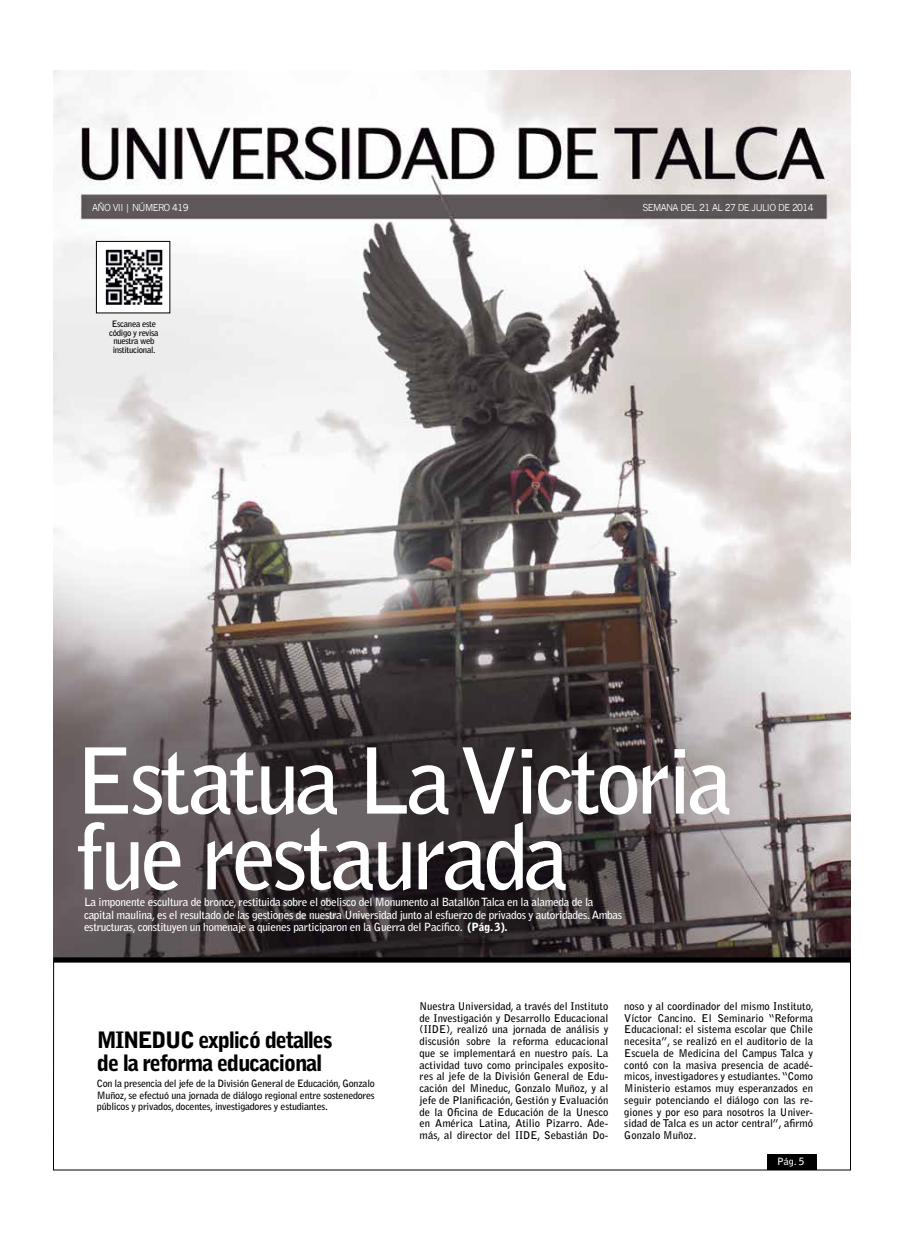
<style>
.page{position:relative;width:904px;height:1241px;background:#fff}
.page>*{position:absolute;margin:0;border:0;box-sizing:border-box;transform-origin:0 0}
.t1{font:700 90.12px/75.8px "Bell Gothic Std";letter-spacing:-.05em;color:#fff}
.t2{font:900 22.5px/22.5px "Bell Gothic Std";letter-spacing:-.06em;color:#000}
.t3{font:700 11.25px/12.5px "Bell Gothic Std";letter-spacing:-.03em;color:#fff}
.t4{font:700 10.62px/11.8px "Bell Gothic Std";color:#000;text-align:justify}
.t5{font:700 10px/11.2px "Bell Gothic Std";letter-spacing:-.025em;color:#000;text-align:justify}
.t6{font:700 10px "Bell Gothic Std";color:#fff}
.t7{font:9.38px "News Gothic";letter-spacing:-.06em;color:#fff}
.t8{font:700 8.75px/8.8px "Bell Gothic Std";letter-spacing:-.04em;color:#000;text-align:center}
.s1{font-weight:900}
</style>
<div class="page">
<img style="left:53px;top:71px;width:797px;height:886px">
<div style="left:53px;top:957px;width:797px;height:5px;background:#000"></div>
<div style="left:766px;top:1153px;width:50px;height:16px;background:#000"></div>
<img style="left:98px;top:243px;width:70px;height:68px">
<div style="left:96px;top:241px;width:74px;height:72px;border:1px solid #000"></div>
<p class="t7" style="left:92px;top:202px;width:98px">AÑO VII | NÚMERO 419</p>
<p class="t8" style="left:109px;top:319px;width:51px">Escanea este código y revisa nuestra web institucional.</p>
<p class="t7" style="left:642px;top:202px;width:173px">SEMANA DEL 21 AL 27 DE JULIO DE 2014</p>
<h1 class="t1" style="left:74px;top:743px;width:660px">Estatua La Victoria fue restaurada</h1>
<p class="t3" style="left:84px;top:895px;width:539px">La imponente escultura de bronce, restituida sobre el obelisco del Monumento al Batallón Talca en la alameda de la capital maulina, es el resultado de las gestiones de nuestra Universidad junto al esfuerzo de privados y autoridades. Ambas estructuras, constituyen un homenaje a quienes participaron en la Guerra del Pacífico. <span class="s1">(Pág. 3).</span></p>
<h2 class="t2" style="left:97px;top:1028px;width:237px">MINEDUC explicó detalles de la reforma educacional</h2>
<p class="t5" style="left:97px;top:1077px;width:279px">Con la presencia del jefe de la División General de Educación, Gonzalo Muñoz, se efectuó una jornada de diálogo regional entre sostenedores públicos y privados, docentes, investigadores y estudiantes.</p>
<p class="t4" style="left:419px;top:1000px;width:190px">Nuestra Universidad, a través del Instituto de Investigación y Desarrollo Educacional (IIDE), realizó una jornada de análisis y discusión sobre la reforma educacional que se implementará en nuestro país. La actividad tuvo como principales exposito&shy;res al jefe de la División General de Edu&shy;cación del Mineduc, Gonzalo Muñoz, y al jefe de Planificación, Gestión y Evaluación de la Oficina de Educación de la Unesco en América Latina, Atilio Pizarro. Ade&shy;más, al director del IIDE, Sebastián Do-</p>
<p class="t4" style="left:624px;top:1000px;width:191px">noso y al coordinador del mismo Instituto, Víctor Cancino. El Seminario “Reforma Educacional: el sistema escolar que Chile necesita”, se realizó en el auditorio de la Escuela de Medicina del Campus Talca y contó con la masiva presencia de acadé&shy;micos, investigadores y estudiantes. “Como Ministerio estamos muy esperanzados en seguir potenciando el diálogo con las re&shy;giones y por eso para nosotros la Univer&shy;sidad de Talca es un actor central”, afirmó Gonzalo Muñoz.</p>
<p class="t6" style="left:777px;top:1155px;width:29px">Pág. 5</p>
</div>
